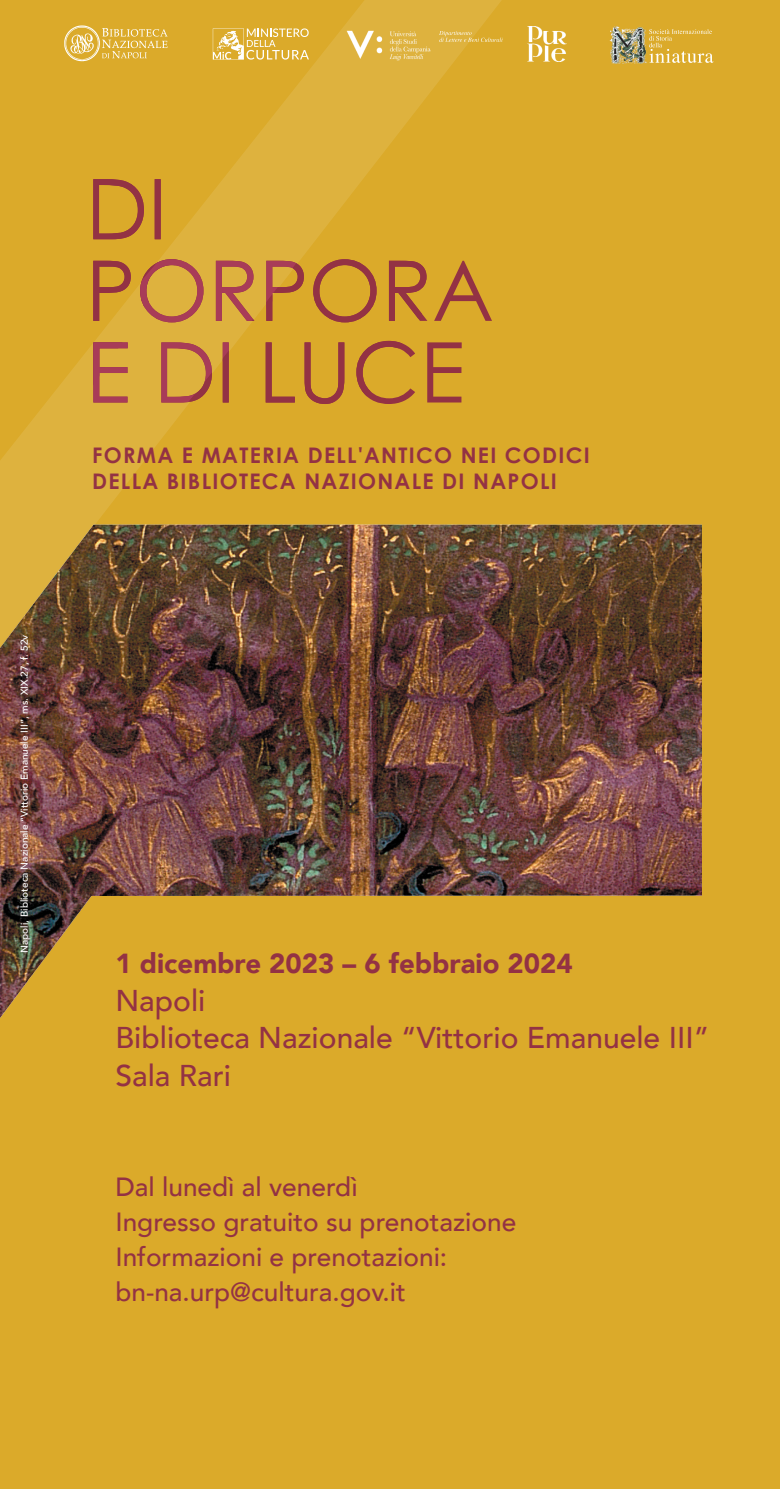
<style>
.page{position:relative;width:780px;height:1489px;background:#fff}
.page>*{position:absolute;margin:0;border:0;box-sizing:border-box;transform-origin:0 0}
.t1{font:500 30px/37.5px "Avenir";color:#933244}
.t2{font:900 27.5px "Avenir";color:#933244}
.t3{font:500 26.25px/35px "Avenir";color:#933244}
.t4{font:700 21.5px/25.8px "Century Gothic";letter-spacing:.06em;color:#933244}
.t5{font:500 10px "Avenir";color:#fff}
</style>
<div class="page">
<div style="left:0;top:0;width:780px;height:1488px;background:#dbaa2a"></div>
<svg style="left:0;top:0;width:503px;height:524px"></svg>
<img style="left:0;top:524px;width:702px;height:493px">
<svg style="left:93px;top:322px;width:399px;height:82px"></svg>
<svg style="left:93px;top:179px;width:399px;height:143px"></svg>
<svg style="left:64px;top:25px;width:103px;height:36px"></svg>
<svg style="left:213px;top:28px;width:96px;height:32px"></svg>
<img style="left:527px;top:26px;width:39px;height:35px">
<img style="left:346px;top:30px;width:90px;height:35px">
<svg style="left:439px;top:31px;width:63px;height:11px"></svg>
<svg style="left:649px;top:29px;width:64px;height:34px"></svg>
<img style="left:609px;top:26px;width:38px;height:38px">
<p class="t5" style="left:16px;top:952px;width:319px;rotate:-90deg">Napoli, Biblioteca Nazionale “Vittorio Emanuele III”, ms. XIX.27, f. 52v</p>
<p class="t4" style="left:92px;top:442px;width:499px">FORMA E MATERIA DELL'ANTICO NEI CODICI<br>DELLA BIBLIOTECA NAZIONALE DI NAPOLI</p>
<p class="t2" style="left:115px;top:939px;width:459px">1 dicembre 2023 – 6 febbraio 2024</p>
<p class="t1" style="left:115px;top:979px;width:595px">Napoli<br>Biblioteca Nazionale “Vittorio Emanuele III”<br>Sala Rari</p>
<p class="t3" style="left:115px;top:1167px;width:402px">Dal lunedì al venerdì<br>Ingresso gratuito su prenotazione<br>Informazioni e prenotazioni: bn-na.urp@cultura.gov.it</p>
</div>
